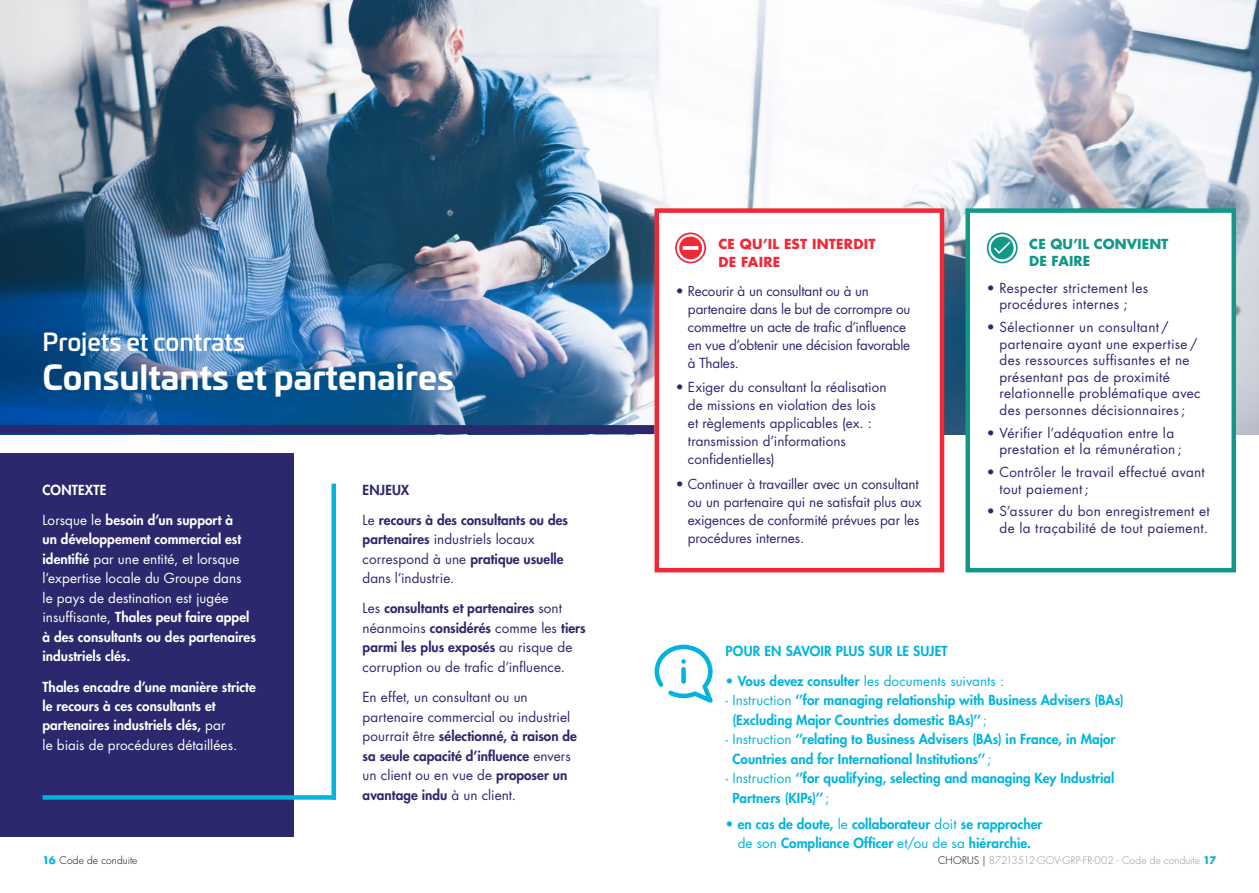
<style>
.page{position:relative;width:1259px;height:893px;background:#fff}
.page>*{position:absolute;margin:0;border:0;box-sizing:border-box;transform-origin:0 0}
.t1{font:700 33px "Univia Pro";color:#fff}
.t2{font:500 24px "Univia Pro";color:#fff}
.t3{font:13.5px/16.5px "Futura Std";letter-spacing:.01em;color:#2c286d}
.t4{font:800 13.5px/19.5px "Futura Std";letter-spacing:.005em;color:#00b4dd}
.t5{font:800 13.5px/19.5px "Futura Std";letter-spacing:.005em;color:#fff}
.t6{font:13.5px/18px "Futura Std";letter-spacing:-.015em;color:#2c286d}
.t7{font:800 13.5px/19.5px "Futura Std";letter-spacing:.005em;color:#2c286d}
.t8{font:13.5px/16.5px "Futura Std";letter-spacing:.03em;color:#2c286d;text-align:center}
.t9{font:13.5px "Futura Std";letter-spacing:.005em;color:#00b4dd}
.t10{font:700 13.5px/18px "Futura Std";letter-spacing:.02em;color:#f12836}
.t11{font:700 13.5px/16.5px "Futura Std";letter-spacing:.01em;color:#198}
.t12{font:300 10.2px "Futura Std";letter-spacing:.005em;color:#8a959c}
.t13{font:300 10.2px "Futura Std";letter-spacing:.01em;color:#000}
.s1{font-weight:400}
.s2{font-weight:800}
.s3{font-weight:700;color:#00b4dd}
.s4{color:#000}
</style>
<div class="page">
<img style="left:0;top:0;width:1259px;height:434px">
<div style="left:0;top:425px;width:654px;height:9px;background:#2c286d"></div>
<div style="left:965px;top:208px;width:271px;height:364px;background:#fff;border:4px solid #198"></div>
<svg style="left:986px;top:232px;width:31px;height:31px"></svg>
<div style="left:654px;top:208px;width:290px;height:364px;background:#fff;border:4px solid #f12836"></div>
<svg style="left:675px;top:232px;width:31px;height:31px"></svg>
<div style="left:0;top:453px;width:293px;height:383px;background:#2c286d"></div>
<div style="left:43px;top:795px;width:293px;height:5px;background:#00b4dd"></div>
<div style="left:331px;top:484px;width:5px;height:316px;background:#00b4dd"></div>
<svg style="left:654px;top:645px;width:59px;height:58px"></svg>
<h2 class="t2" style="left:43px;top:323px;width:204px">Projets et contrats</h2>
<h1 class="t1" style="left:43px;top:352px;width:413px">Consultants et partenaires</h1>
<p class="t5" style="left:43px;top:480px;width:65px">CONTEXTE</p>
<p class="t5" style="left:43px;top:510px;width:215px"><span class="s1">Lorsque le</span> besoin d’un support à<br>un développement commercial est identifié <span class="s1">par une entité, et lorsque l’expertise locale du Groupe dans<br>le pays de destination est jugée insuffisante,</span> Thales peut faire appel à des consultants ou des partenaires industriels clés.</p>
<p class="t5" style="left:43px;top:677px;width:215px">Thales encadre d’une manière stricte le recours à ces consultants et partenaires industriels clés, <span class="s1">par<br>le biais de procédures détaillées.</span></p>
<p class="t7" style="left:362px;top:480px;width:48px">ENJEUX</p>
<p class="t7" style="left:362px;top:510px;width:207px"><span class="s1">Le</span> recours à des consultants ou des partenaires <span class="s1">industriels locaux correspond à une</span> pratique usuelle <span class="s1">dans l’industrie.</span></p>
<p class="t3" style="left:362px;top:599px;width:225px;line-height:19.5px">Les <span class="s2">consultants et partenaires</span> sont néanmoins <span class="s2">considérés</span> comme les <span class="s2">tiers parmi les plus exposés</span> au risque de corruption ou de trafic d’influence.</p>
<p class="t3" style="left:362px;top:687px;width:216px;line-height:19.5px">En effet, un consultant ou un partenaire commercial ou industriel pourrait être <span class="s2">sélectionné, à raison de sa seule capacité d’influence</span> envers un client ou en vue de <span class="s2">proposer un avantage indu</span> à un client.</p>
<p class="t10" style="left:718px;top:235px;width:159px">CE QU’IL EST INTERDIT<br>DE FAIRE</p>
<p class="t6" style="left:688px;top:282px;width:224px;text-indent:-12px">• Recourir à un consultant ou à un partenaire dans le but de corrompre ou commettre un acte de trafic d’influence en vue d’obtenir une décision favorable à Thales.</p>
<p class="t3" style="left:688px;top:378px;width:200px;line-height:18px;text-indent:-12px">• Exiger du consultant la réalisation de missions en violation des lois et règlements applicables (ex. : transmission d’informations confidentielles)</p>
<p class="t3" style="left:687px;top:475px;width:235px;line-height:18px;text-indent:-12px">• Continuer à travailler avec un consultant ou un partenaire qui ne satisfait plus aux exigences de conformité prévues par les procédures internes.</p>
<p class="t11" style="left:1029px;top:236px;width:141px">CE QU’IL CONVIENT<br>DE FAIRE</p>
<p class="t8" style="left:986px;top:280px;width:163px">• Respecter strictement les procédures internes ;</p>
<p class="t3" style="left:999px;top:319px;width:203px;text-indent:-13px">• Sélectionner un consultant / partenaire ayant une expertise / des ressources suffisantes et ne présentant pas de proximité relationnelle problématique avec des personnes décisionnaires;</p>
<p class="t3" style="left:999px;top:425px;width:184px;text-indent:-13px">• Vérifier l’adéquation entre la prestation et la rémunération ;</p>
<p class="t3" style="left:999px;top:464px;width:207px;text-indent:-13px">• Contrôler le travail effectué avant tout paiement ;</p>
<p class="t3" style="left:986px;top:503px;width:224px;text-align:right">• S’assurer du bon enregistrement et de la traçabilité de tout paiement.</p>
<p class="t4" style="left:725px;top:641px;width:223px">POUR EN SAVOIR PLUS SUR LE SUJET</p>
<p class="t9" style="left:725px;top:672px;width:280px">• <span class="s2">Vous devez consulter</span> les documents suivants :</p>
<p class="t4" style="left:732px;top:691px;width:393px;text-indent:-7px"><span class="s1">- Instruction</span> ‘’for managing relationship with Business Advisers (BAs) (Excluding Major Countries domestic BAs)’’<span class="s1">;</span></p>
<p class="t4" style="left:732px;top:730px;width:384px;text-indent:-7px"><span class="s1">- Instruction</span> ‘’relating to Business Advisers (BAs) in France, in Major<br>Countries and for International Institutions’’<span class="s1">;</span></p>
<p class="t4" style="left:732px;top:769px;width:383px;text-indent:-7px"><span class="s1">- Instruction</span> ‘’for qualifying, selecting and managing Key Industrial<br>Partners (KIPs)’’<span class="s1">;</span></p>
<p class="t4" style="left:725px;top:814px;width:318px;text-align:center"><span class="s1">•</span> en cas de doute, <span class="s1">le</span> collaborateur <span class="s1">doit</span> se rapprocher <span class="s1">de son</span> Compliance Officer <span class="s1">et/ou de sa</span> hiérarchie.</p>
<p class="t13" style="left:43px;top:854px;width:96px"><span class="s3">16</span> Code de conduite</p>
<p class="t12" style="left:938px;top:854px;width:280px"><span class="s4">CHORUS |</span> 87213512-GOV-GRP-FR-002 - Code de conduite <span class="s3">17</span></p>
</div>
